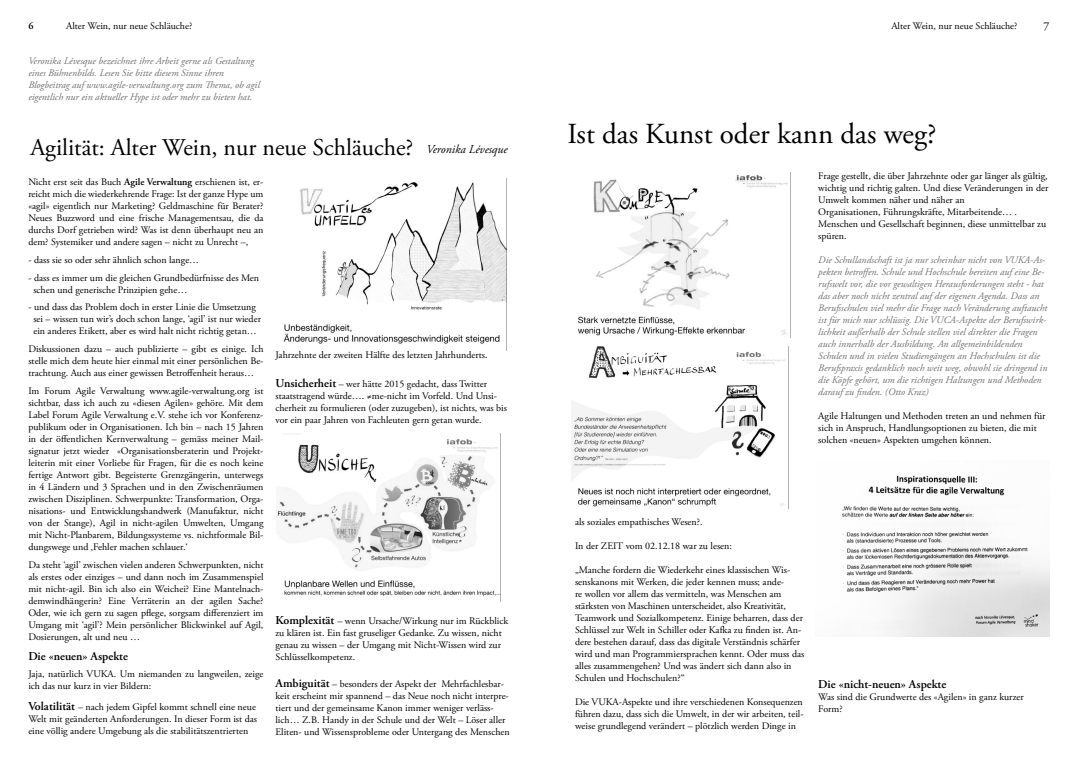
<style>
.page{position:relative;width:1078px;height:766px;background:#fff}
.page>*{position:absolute;margin:0;border:0;box-sizing:border-box;transform-origin:0 0}
.t1{font:29px "Adobe Garamond Pro";color:#000}
.t2{font:24px "Adobe Garamond Pro";color:#000}
.t3{font:600 12px "Adobe Garamond Pro";color:#000}
.t4{font:italic 12px "Adobe Garamond Pro";color:#000}
.t5{font:10px/12px "Adobe Garamond Pro";color:#000}
.t6{font:italic 10px/12px "Adobe Garamond Pro";color:#707173}
.s1{font-weight:600}
.s2{font-weight:600;font-size:12px}
</style>
<div class="page">
<img style="left:283px;top:182px;width:223px;height:162px">
<img style="left:276px;top:434px;width:224px;height:162px">
<img style="left:571px;top:346px;width:214px;height:161px">
<img style="left:578px;top:175px;width:210px;height:161px">
<img style="left:842px;top:475px;width:207px;height:161px">
<p class="t5" style="left:66px;top:20px;width:127px">Alter Wein, nur neue Schläuche?</p>
<p class="t6" style="left:28px;top:55px;width:233px">Veronika Lévesque bezeichnet ihre Arbeit gerne als Gestaltung eines Bühnenbilds. Lesen Sie bitte diesem Sinne ihren Blogbeitrag auf www.agile-verwaltung.org zum Thema, ob agil eigentlich nur ein aktueller Hype ist oder mehr zu bieten hat.</p>
<h2 class="t2" style="left:30px;top:133px;width:384px">Agilität: Alter Wein, nur neue Schläuche?</h2>
<p class="t4" style="left:426px;top:142px;width:83px">Veronika Lévesque</p>
<p class="t5" style="left:28px;top:176px;width:236px;text-align:justify">Nicht erst seit das Buch <span class="s1">Agile Verwaltung</span> erschienen ist, er&shy;reicht mich die wiederkehrende Frage: Ist der ganze Hype um «agil» eigentlich nur Marketing? Geldmaschine für Berater?<br>Neues Buzzword und eine frische Managementsau, die da durchs Dorf getrieben wird? Was ist denn überhaupt neu an dem? Systemiker und andere sagen – nicht zu Unrecht –,</p>
<p class="t5" style="left:28px;top:254px;width:172px">- dass sie so oder sehr ähnlich schon lange…</p>
<p class="t5" style="left:33px;top:272px;width:227px;text-indent:-5px">- dass es immer um die gleichen Grundbedürfnisse des Men schen und generische Prinzipien gehe…</p>
<p class="t5" style="left:28px;top:301px;width:234px;text-align:center">- und dass das Problem doch in erster Linie die Umsetzung sei – wissen tun wir’s doch schon lange, ‘agil’ ist nur wieder ein anderes Etikett, aber es wird halt nicht richtig getan…</p>
<p class="t5" style="left:28px;top:343px;width:236px;text-align:justify">Diskussionen dazu – auch publizierte – gibt es einige. Ich stelle mich dem heute hier einmal mit einer persönlichen Be&shy;trachtung. Auch aus einer gewissen Betroffenheit heraus…</p>
<p class="t5" style="left:28px;top:385px;width:236px;text-align:justify">Im Forum Agile Verwaltung www.agile-verwaltung.org ist sichtbar, dass ich auch zu «diesen Agilen» gehöre. Mit dem Label Forum Agile Verwaltung e.V. stehe ich vor Konferenz&shy;publikum oder in Organisationen. Ich bin – nach 15 Jahren in der öffentlichen Kernverwaltung – gemäss meiner Mail&shy;signatur jetzt wieder «Organisationsberaterin und Projekt&shy;leiterin mit einer Vorliebe für Fragen, für die es noch keine fertige Antwort gibt. Begeisterte Grenzgängerin, unterwegs in 4 Ländern und 3 Sprachen und in den Zwischenräumen zwischen Disziplinen. Schwerpunkte: Transformation, Orga&shy;nisations- und Entwicklungshandwerk (Manufaktur, nicht von der Stange), Agil in nicht-agilen Umwelten, Umgang mit Nicht-Planbarem, Bildungssysteme vs. nichtformale Bil&shy;dungswege und ‚Fehler machen schlauer.‘</p>
<p class="t5" style="left:28px;top:558px;width:236px;text-align:justify">Da steht ‘agil’ zwischen vielen anderen Schwerpunkten, nicht als erstes oder einziges – und dann noch im Zusammenspiel mit nicht-agil. Bin ich also ein Weichei? Eine Mantelnach&shy;demwindhängerin? Eine Verräterin an der agilen Sache?<br>Oder, wie ich gern zu sagen pflege, sorgsam differenziert im Umgang mit ‘agil’? Mein persönlicher Blickwinkel auf Agil, Dosierungen, alt und neu …</p>
<p class="t3" style="left:28px;top:648px;width:101px">Die «neuen» Aspekte</p>
<p class="t5" style="left:28px;top:668px;width:236px">Jaja, natürlich VUKA. Um niemanden zu langweilen, zeige ich das nur kurz in vier Bildern:</p>
<p class="t5" style="left:28px;top:700px;width:230px;text-align:justify"><span class="s2">Volatilität</span> – nach jedem Gipfel kommt schnell eine neue Welt mit geänderten Anforderungen. In dieser Form ist das eine völlig andere Umgebung als die stabilitätszentrierten</p>
<p class="t5" style="left:275px;top:349px;width:214px">Jahrzehnte der zweiten Hälfte des letzten Jahrhunderts.</p>
<p class="t5" style="left:275px;top:377px;width:233px"><span class="s2">Unsicherheit</span> – wer hätte 2015 gedacht, dass Twitter staatstragend würde…. ≠me-nicht im Vorfeld. Und Unsi&shy;cherheit zu formulieren (oder zuzugeben), ist nichts, was bis vor ein paar Jahren von Fachleuten gern getan wurde.</p>
<p class="t5" style="left:275px;top:615px;width:234px"><span class="s2">Komplexität</span> – wenn Ursache/Wirkung nur im Rückblick zu klären ist. Ein fast gruseliger Gedanke. Zu wissen, nicht genau zu wissen – der Umgang mit Nicht-Wissen wird zur Schlüsselkompetenz.</p>
<p class="t5" style="left:275px;top:677px;width:236px"><span class="s2">Ambiguität</span> – besonders der Aspekt der Mehrfachlesbar&shy;keit erscheint mir spannend – das Neue noch nicht interpre&shy;tiert und der gemeinsame Kanon immer weniger verläss&shy;lich… Z.B. Handy in der Schule und der Welt – Löser aller Eliten- und Wissensprobleme oder Untergang des Menschen</p>
<p class="t5" style="left:891px;top:20px;width:127px">Alter Wein, nur neue Schläuche?</p>
<h1 class="t1" style="left:567px;top:117px;width:370px">Ist das Kunst oder kann das weg?</h1>
<p class="t5" style="left:818px;top:170px;width:231px">Frage gestellt, die über Jahrzehnte oder gar länger als gültig, wichtig und richtig galten. Und diese Veränderungen in der Umwelt kommen näher und näher an<br>Organisationen, Führungskräfte, Mitarbeitende… .<br>Menschen und Gesellschaft beginnen, diese unmittelbar zu spüren.</p>
<p class="t6" style="left:818px;top:254px;width:230px">Die Schullandschaft ist ja nur scheinbar nicht von VUKA-As&shy;pekten betroffen. Schule und Hochschule bereiten auf eine Be&shy;rufswelt vor, die vor gewaltigen Herausforderungen steht - hat das aber noch nicht zentral auf der eigenen Agenda. Dass an Berufsschulen viel mehr die Frage nach Veränderung auftaucht ist für mich nur schlüssig. Die VUCA-Aspekte der Berufswirk&shy;lichkeit außerhalb der Schule stellen viel direkter die Fragen auch innerhalb der Ausbildung. An allgemeinbildenden Schulen und in vielen Studiengängen an Hochschulen ist die Berufspraxis gedanklich noch weit weg, obwohl sie dringend in die Köpfe gehört, um die richtigen Haltungen und Methoden darauf zu finden. (Otto Kraz)</p>
<p class="t5" style="left:818px;top:410px;width:229px">Agile Haltungen und Methoden treten an und nehmen für sich in Anspruch, Handlungsoptionen zu bieten, die mit solchen «neuen» Aspekten umgehen können.</p>
<p class="t5" style="left:575px;top:516px;width:129px">als soziales empathisches Wesen?.</p>
<p class="t5" style="left:575px;top:540px;width:158px">In der ZEIT vom 02.12.18 war zu lesen:</p>
<p class="t5" style="left:575px;top:564px;width:231px">„Manche fordern die Wiederkehr eines klassischen Wis&shy;senskanons mit Werken, die jeder kennen muss; ande-<br>re wollen vor allem das vermitteln, was Menschen am stärksten von Maschinen unterscheidet, also Kreativität, Teamwork und Sozialkompetenz. Einige beharren, dass der Schlüssel zur Welt in Schiller oder Kafka zu finden ist. An&shy;dere bestehen darauf, dass das digitale Verständnis schärfer wird und man Programmiersprachen kennt. Oder muss das alles zusammengehen? Und was ändert sich dann also in Schulen und Hochschulen?“</p>
<p class="t5" style="left:575px;top:696px;width:230px;text-align:justify">Die VUKA-Aspekte und ihre verschiedenen Konsequenzen führen dazu, dass sich die Umwelt, in der wir arbeiten, teil&shy;weise grundlegend verändert – plötzlich werden Dinge in</p>
<p class="t3" style="left:818px;top:677px;width:129px">Die «nicht-neuen» Aspekte</p>
<p class="t5" style="left:818px;top:691px;width:207px">Was sind die Grundwerte des «Agilen» in ganz kurzer<br>Form?</p>
</div>
